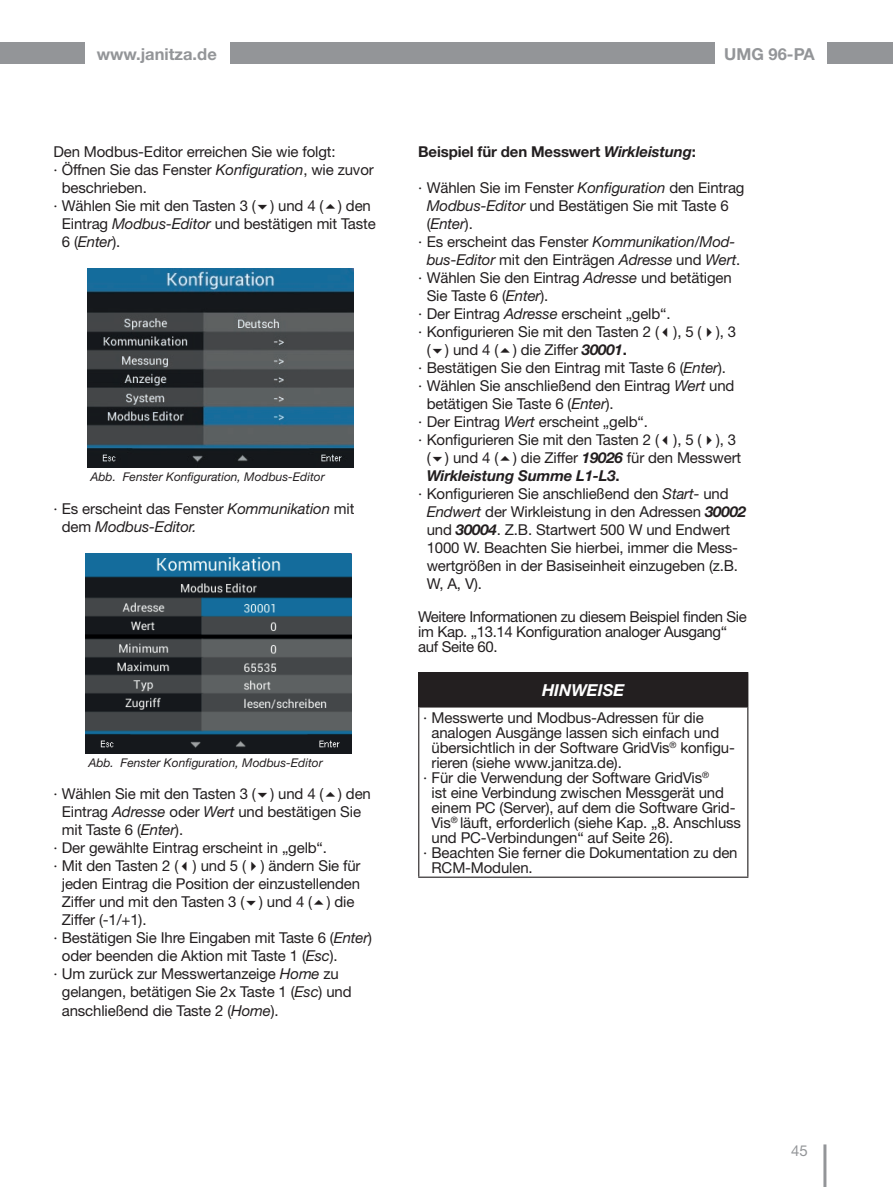
<style>
.page{position:relative;width:893px;height:1187px;background:#fff}
.page>*{position:absolute;margin:0;border:0;box-sizing:border-box;transform-origin:0 0}
.t1{font:700 16.5px "Helvetica Neue LT";color:#939598}
.t2{font:italic 700 16.5px "Helvetica Neue LT";color:#fff}
.t3{font:15px/15px "Helvetica Neue LT";letter-spacing:-.01em;color:#231f20}
.t4{font:italic 15px "Helvetica Neue LT";letter-spacing:-.01em;color:#231f20}
.t5{font:700 15px "Helvetica Neue LT";letter-spacing:-.01em;color:#231f20}
.t6{font:italic 700 15px "Helvetica Neue LT";letter-spacing:-.01em;color:#231f20}
.t7{font:15px "Helvetica Neue LT";color:#939598}
.t8{font:italic 12px "Helvetica Neue LT";color:#231f20}
.s1{font-style:italic}
.s2{font-style:normal}
.s3{font-weight:700;font-style:italic}
.s4{font-weight:700}
</style>
<div class="page">
<hr style="left:823px;top:1144px;width:3px;height:42px;background:#939598">
<div style="left:230px;top:43px;width:484px;height:21px;background:#939598"></div>
<div style="left:0;top:43px;width:85px;height:21px;background:#939598"></div>
<div style="left:827px;top:43px;width:66px;height:21px;background:#939598"></div>
<img style="left:87px;top:268px;width:266px;height:200px">
<img style="left:85px;top:554px;width:266px;height:199px">
<div style="left:419px;top:672px;width:329px;height:34px;background:#231f20"></div>
<hr style="left:418px;top:706px;width:1px;height:170px;background:#231f20">
<hr style="left:747px;top:706px;width:1px;height:170px;background:#231f20">
<hr style="left:418px;top:876px;width:330px;height:1px;background:#231f20">
<hr style="left:418px;top:672px;width:330px;height:1px;background:#231f20">
<hr style="left:418px;top:673px;width:1px;height:33px;background:#231f20">
<hr style="left:419px;top:706px;width:328px;height:1px;background:#231f20">
<p class="t1" style="left:97px;top:44px;width:122px">www.janitza.de</p>
<p class="t1" style="left:724px;top:44px;width:92px">UMG 96-PA</p>
<p class="t3" style="left:53px;top:144px;width:284px">Den Modbus-Editor erreichen Sie wie folgt:</p>
<p class="t3" style="left:53px;top:162px;width:322px">· Öffnen Sie das Fenster <span class="s1">Konfiguration</span>, wie zuvor</p>
<p class="t3" style="left:62px;top:180px;width:87px">beschrieben.</p>
<p class="t3" style="left:53px;top:198px;width:319px">· Wählen Sie mit den Tasten 3 ( ) und 4 ( ) den</p>
<p class="t3" style="left:62px;top:216px;width:315px">Eintrag <span class="s1">Modbus-Editor</span> und bestätigen mit Taste</p>
<p class="t4" style="left:62px;top:232px;width:60px"><span class="s2">6 (</span>Enter<span class="s2">).</span></p>
<p class="t8" style="left:98px;top:469px;width:228px">Abb. Fenster Konfiguration, Modbus-Editor</p>
<p class="t3" style="left:62px;top:499px;width:294px;line-height:18px;text-indent:-9px">· Es erscheint das Fenster <span class="s1">Kommunikation</span> mit dem <span class="s1">Modbus-Editor.</span></p>
<p class="t8" style="left:96px;top:755px;width:228px">Abb. Fenster Konfiguration, Modbus-Editor</p>
<p class="t3" style="left:53px;top:786px;width:319px">· Wählen Sie mit den Tasten 3 ( ) und 4 ( ) den</p>
<p class="t3" style="left:62px;top:804px;width:301px">Eintrag <span class="s1">Adresse</span> oder <span class="s1">Wert</span> und bestätigen Sie</p>
<p class="t3" style="left:62px;top:822px;width:123px">mit Taste 6 (<span class="s1">Enter</span>).</p>
<p class="t3" style="left:53px;top:840px;width:275px">· Der gewählte Eintrag erscheint in „gelb“.</p>
<p class="t3" style="left:53px;top:858px;width:309px">· Mit den Tasten 2 (✓) und 5 (✔) ändern Sie für</p>
<p class="t3" style="left:62px;top:876px;width:300px">jeden Eintrag die Position der einzustellenden</p>
<p class="t3" style="left:62px;top:894px;width:294px">Ziffer und mit den Tasten 3 ( ) und 4 ( ) die</p>
<p class="t3" style="left:62px;top:912px;width:86px">Ziffer (-1/+1).</p>
<p class="t3" style="left:53px;top:930px;width:320px">· Bestätigen Sie Ihre Eingaben mit Taste 6 (<span class="s1">Enter</span>)</p>
<p class="t3" style="left:62px;top:948px;width:277px">oder beenden die Aktion mit Taste 1 (<span class="s1">Esc</span>).</p>
<p class="t3" style="left:53px;top:966px;width:287px">· Um zurück zur Messwertanzeige <span class="s1">Home</span> zu</p>
<p class="t3" style="left:62px;top:984px;width:291px">gelangen, betätigen Sie 2x Taste 1 (<span class="s1">Esc</span>) und</p>
<p class="t3" style="left:62px;top:1002px;width:218px">anschließend die Taste 2 (<span class="s1">Home</span>).</p>
<p class="t5" style="left:418px;top:142px;width:279px">Beispiel für den Messwert <span class="s1">Wirkleistung</span>:</p>
<p class="t3" style="left:418px;top:180px;width:328px">· Wählen Sie im Fenster <span class="s1">Konfiguration</span> den Eintrag</p>
<p class="t3" style="left:427px;top:198px;width:303px"><span class="s1">Modbus-Editor</span> und Bestätigen Sie mit Taste 6</p>
<p class="t4" style="left:427px;top:215px;width:48px"><span class="s2">(</span>Enter<span class="s2">).</span></p>
<p class="t3" style="left:418px;top:234px;width:319px">· Es erscheint das Fenster <span class="s1">Kommunikation</span>/<span class="s1">Mod-</span></p>
<p class="t4" style="left:427px;top:251px;width:315px">bus-Editor <span class="s2">mit den Einträgen</span> Adresse <span class="s2">und</span> Wert<span class="s2">.</span></p>
<p class="t3" style="left:418px;top:270px;width:315px">· Wählen Sie den Eintrag <span class="s1">Adresse</span> und betätigen</p>
<p class="t3" style="left:427px;top:288px;width:123px">Sie Taste 6 (<span class="s1">Enter</span>).</p>
<p class="t3" style="left:418px;top:306px;width:254px">· Der Eintrag <span class="s1">Adresse</span> erscheint „gelb“.</p>
<p class="t3" style="left:418px;top:324px;width:320px">· Konfigurieren Sie mit den Tasten 2 (✓), 5 (✔), 3</p>
<p class="t3" style="left:427px;top:342px;width:202px">( ) und 4 ( ) die Ziffer <span class="s3">30001</span><span class="s4">.</span></p>
<p class="t3" style="left:418px;top:360px;width:309px">· Bestätigen Sie den Eintrag mit Taste 6 (<span class="s1">Enter</span>).</p>
<p class="t3" style="left:418px;top:378px;width:318px">· Wählen Sie anschließend den Eintrag <span class="s1">Wert</span> und</p>
<p class="t3" style="left:427px;top:396px;width:189px">betätigen Sie Taste 6 (<span class="s1">Enter</span>).</p>
<p class="t3" style="left:418px;top:414px;width:231px">· Der Eintrag <span class="s1">Wert</span> erscheint „gelb“.</p>
<p class="t3" style="left:418px;top:432px;width:320px">· Konfigurieren Sie mit den Tasten 2 (✓), 5 (✔), 3</p>
<p class="t3" style="left:427px;top:450px;width:316px">( ) und 4 ( ) die Ziffer <span class="s3">19026</span> für den Messwert</p>
<p class="t6" style="left:427px;top:466px;width:194px">Wirkleistung Summe L1-L3<span class="s2">.</span></p>
<p class="t3" style="left:418px;top:486px;width:312px">· Konfigurieren Sie anschließend den <span class="s1">Start-</span> und</p>
<p class="t3" style="left:427px;top:504px;width:321px"><span class="s1">Endwert</span> der Wirkleistung in den Adressen <span class="s3">30002</span></p>
<p class="t3" style="left:427px;top:522px;width:305px">und <span class="s3">30004</span>. Z.B. Startwert 500 W und Endwert</p>
<p class="t3" style="left:427px;top:540px;width:313px">1000 W. Beachten Sie hierbei, immer die Mess-</p>
<p class="t3" style="left:427px;top:558px;width:313px">wertgrößen in der Basiseinheit einzugeben (z.B.</p>
<p class="t3" style="left:427px;top:576px;width:57px">W, A, V).</p>
<p class="t3" style="left:418px;top:609px;width:330px">Weitere Informationen zu diesem Beispiel finden Sie im Kap. „13.14 Konfiguration analoger Ausgang“ auf Seite 60.</p>
<p class="t2" style="left:542px;top:680px;width:84px">HINWEISE</p>
<p class="t3" style="left:423px;top:709px;width:282px">· Messwerte und Modbus-Adressen für die</p>
<p class="t3" style="left:432px;top:724px;width:289px">analogen Ausgänge lassen sich einfach und</p>
<p class="t3" style="left:432px;top:739px;width:305px">übersichtlich in der Software GridVis<sup>®</sup> konfigu-</p>
<p class="t3" style="left:432px;top:754px;width:192px">rieren (siehe www.janitza.de).</p>
<p class="t3" style="left:423px;top:769px;width:288px">· Für die Verwendung der Software GridVis<sup>®</sup></p>
<p class="t3" style="left:432px;top:784px;width:294px">ist eine Verbindung zwischen Messgerät und</p>
<p class="t3" style="left:432px;top:799px;width:305px">einem PC (Server), auf dem die Software Grid-</p>
<p class="t3" style="left:432px;top:814px;width:311px">Vis<sup>®</sup> läuft, erforderlich (siehe Kap. „8. Anschluss</p>
<p class="t3" style="left:431px;top:829px;width:243px">und PC-Verbindungen“ auf Seite 26).</p>
<p class="t3" style="left:423px;top:844px;width:316px">· Beachten Sie ferner die Dokumentation zu den</p>
<p class="t3" style="left:431px;top:859px;width:103px">RCM-Modulen.</p>
<p class="t7" style="left:791px;top:1141px;width:18px">45</p>
</div>
